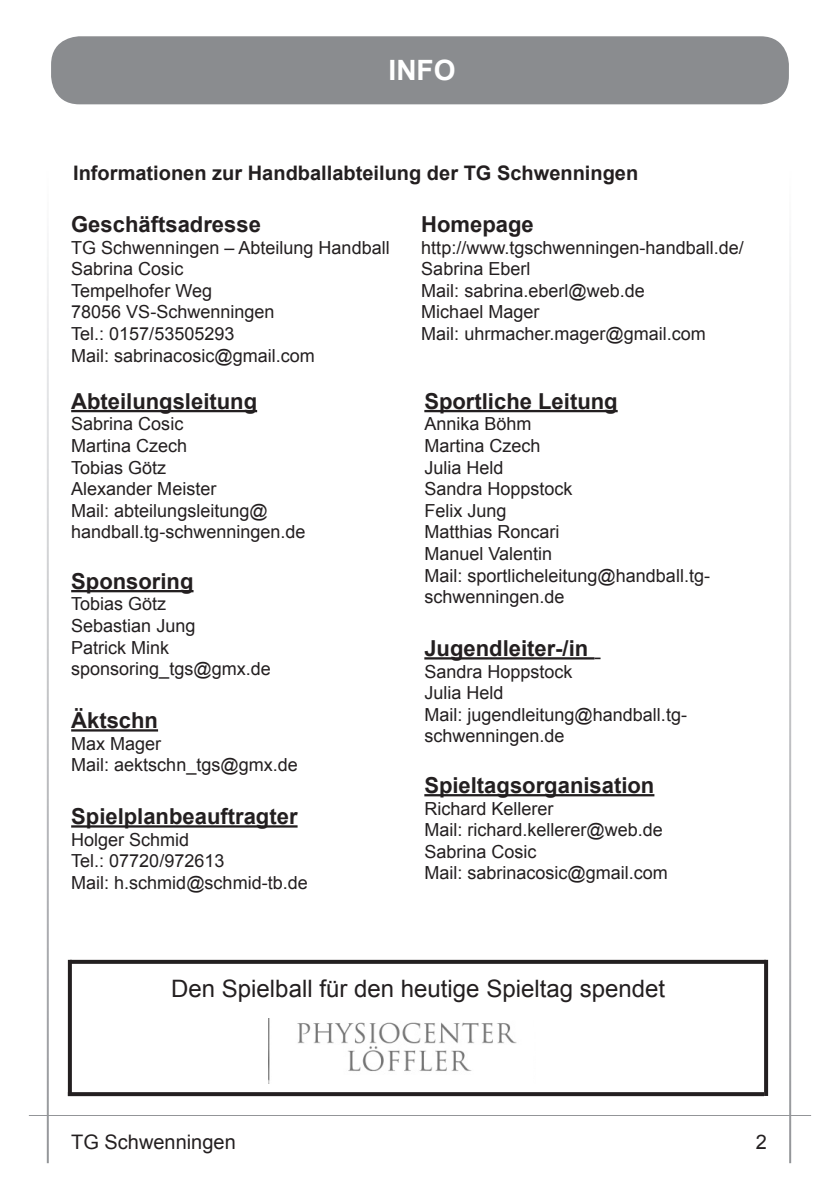
<style>
.page{position:relative;width:840px;height:1191px;background:#fff}
.page>*{position:absolute;margin:0;border:0;box-sizing:border-box;transform-origin:0 0}
.t1{font:700 28px "Arial";color:#fff}
.t2{font:24px "Arial";color:#231f20}
.Kopfzeile{font:700 22px "Arial";color:#231f20}
.Überschrift_3{font:700 20px "Arial";color:#231f20}
.t3{font:20px "Arial";color:#231f20}
.Kopfzeile-2{font:18px/21.6px "Arial";color:#231f20}
</style>
<div class="page">
<hr style="left:29px;top:1115px;width:781px;height:1px;background:#939598">
<div style="left:51px;top:36px;width:737px;height:68px;background:#8a8c8f;border-radius:28px"></div>
<hr style="left:424px;top:410px;width:193px;height:2px;background:#231f20">
<hr style="left:424px;top:657px;width:170px;height:2px;background:#231f20">
<svg style="left:594px;top:657px;width:6px;height:2px"></svg>
<hr style="left:424px;top:794px;width:230px;height:2px;background:#231f20">
<hr style="left:71px;top:410px;width:186px;height:2px;background:#231f20">
<hr style="left:71px;top:590px;width:122px;height:2px;background:#231f20">
<hr style="left:71px;top:729px;width:87px;height:2px;background:#231f20">
<hr style="left:71px;top:825px;width:226px;height:2px;background:#231f20">
<svg style="left:68px;top:959px;width:4px;height:133px"></svg>
<svg style="left:70px;top:959px;width:693px;height:4px;background:#514e4e"></svg>
<svg style="left:763px;top:959px;width:4px;height:137px"></svg>
<svg style="left:68px;top:1092px;width:695px;height:4px;background:#2a2627"></svg>
<img style="left:269px;top:1018px;width:248px;height:65px">
<p class="t1" style="left:388px;top:50px;width:68px">INFO</p>
<p class="Überschrift_3" style="left:73px;top:158px;width:566px">Informationen zur Handballabteilung der TG Schwenningen</p>
<p class="Kopfzeile" style="left:71px;top:209px;width:191px">Geschäftsadresse</p>
<p class="Kopfzeile-2" style="left:71px;top:236px;width:320px">TG Schwenningen – Abteilung Handball</p>
<p class="Kopfzeile-2" style="left:71px;top:258px;width:114px">Sabrina Cosic</p>
<p class="Kopfzeile-2" style="left:71px;top:279px;width:142px">Tempelhofer Weg</p>
<p class="Kopfzeile-2" style="left:71px;top:301px;width:205px">78056 VS-Schwenningen</p>
<p class="Kopfzeile-2" style="left:71px;top:323px;width:165px">Tel.: 0157/53505293</p>
<p class="Kopfzeile-2" style="left:71px;top:344px;width:245px">Mail: sabrinacosic@gmail.com</p>
<p class="Kopfzeile" style="left:71px;top:385px;width:187px">Abteilungsleitung</p>
<p class="Kopfzeile-2" style="left:71px;top:413px;width:114px">Sabrina Cosic</p>
<p class="Kopfzeile-2" style="left:71px;top:435px;width:118px">Martina Czech</p>
<p class="Kopfzeile-2" style="left:71px;top:456px;width:97px">Tobias Götz</p>
<p class="Kopfzeile-2" style="left:71px;top:478px;width:147px">Alexander Meister</p>
<p class="Kopfzeile-2" style="left:71px;top:499px;width:198px">Mail: abteilungsleitung@</p>
<p class="Kopfzeile-2" style="left:71px;top:521px;width:236px">handball.tg-schwenningen.de</p>
<p class="Kopfzeile" style="left:71px;top:565px;width:124px">Sponsoring</p>
<p class="Kopfzeile-2" style="left:71px;top:593px;width:97px">Tobias Götz</p>
<p class="Kopfzeile-2" style="left:71px;top:615px;width:126px">Sebastian Jung</p>
<p class="Kopfzeile-2" style="left:71px;top:636px;width:100px">Patrick Mink</p>
<p class="Kopfzeile-2" style="left:71px;top:658px;width:201px">sponsoring_tgs@gmx.de</p>
<p class="Kopfzeile" style="left:71px;top:705px;width:88px">Äktschn</p>
<p class="Kopfzeile-2" style="left:71px;top:732px;width:92px">Max Mager</p>
<p class="Kopfzeile-2" style="left:71px;top:754px;width:228px">Mail: aektschn_tgs@gmx.de</p>
<p class="Kopfzeile" style="left:71px;top:801px;width:228px">Spielplanbeauftragter</p>
<p class="Kopfzeile-2" style="left:71px;top:828px;width:120px">Holger Schmid</p>
<p class="Kopfzeile-2" style="left:71px;top:850px;width:155px">Tel.: 07720/972613</p>
<p class="Kopfzeile-2" style="left:71px;top:871px;width:238px">Mail: h.schmid@schmid-tb.de</p>
<p class="Kopfzeile" style="left:421px;top:209px;width:114px">Homepage</p>
<p class="Kopfzeile-2" style="left:421px;top:236px;width:324px">http://www.tgschwenningen-handball.de/</p>
<p class="Kopfzeile-2" style="left:421px;top:258px;width:111px">Sabrina Eberl</p>
<p class="Kopfzeile-2" style="left:421px;top:279px;width:225px">Mail: sabrina.eberl@web.de</p>
<p class="Kopfzeile-2" style="left:421px;top:301px;width:120px">Michael Mager</p>
<p class="Kopfzeile-2" style="left:421px;top:323px;width:286px">Mail: uhrmacher.mager@gmail.com</p>
<p class="Kopfzeile" style="left:424px;top:385px;width:195px">Sportliche Leitung</p>
<p class="Kopfzeile-2" style="left:424px;top:413px;width:109px">Annika Böhm</p>
<p class="Kopfzeile-2" style="left:424px;top:435px;width:118px">Martina Czech</p>
<p class="Kopfzeile-2" style="left:424px;top:456px;width:81px">Julia Held</p>
<p class="Kopfzeile-2" style="left:424px;top:478px;width:150px">Sandra Hoppstock</p>
<p class="Kopfzeile-2" style="left:424px;top:499px;width:84px">Felix Jung</p>
<p class="Kopfzeile-2" style="left:424px;top:521px;width:137px">Matthias Roncari</p>
<p class="Kopfzeile-2" style="left:424px;top:543px;width:129px">Manuel Valentin</p>
<p class="Kopfzeile-2" style="left:424px;top:564px;width:287px">Mail: sportlicheleitung@handball.tg&shy;schwenningen.de</p>
<p class="Kopfzeile" style="left:424px;top:633px;width:165px">Jugendleiter-/in</p>
<p class="Kopfzeile-2" style="left:424px;top:660px;width:150px">Sandra Hoppstock</p>
<p class="Kopfzeile-2" style="left:424px;top:682px;width:81px">Julia Held</p>
<p class="Kopfzeile-2" style="left:424px;top:703px;width:264px">Mail: jugendleitung@handball.tg&shy;schwenningen.de</p>
<p class="Kopfzeile" style="left:424px;top:769px;width:231px">Spieltagsorganisation</p>
<p class="Kopfzeile-2" style="left:424px;top:797px;width:131px">Richard Kellerer</p>
<p class="Kopfzeile-2" style="left:424px;top:819px;width:240px">Mail: richard.kellerer@web.de</p>
<p class="Kopfzeile-2" style="left:424px;top:840px;width:114px">Sabrina Cosic</p>
<p class="Kopfzeile-2" style="left:424px;top:862px;width:245px">Mail: sabrinacosic@gmail.com</p>
<p class="t2" style="left:171px;top:972px;width:495px">Den Spielball für den heutige Spieltag spendet</p>
<p class="t3" style="left:71px;top:1128px;width:166px">TG Schwenningen</p>
<p class="t3" style="left:755px;top:1128px;width:13px">2</p>
</div>
